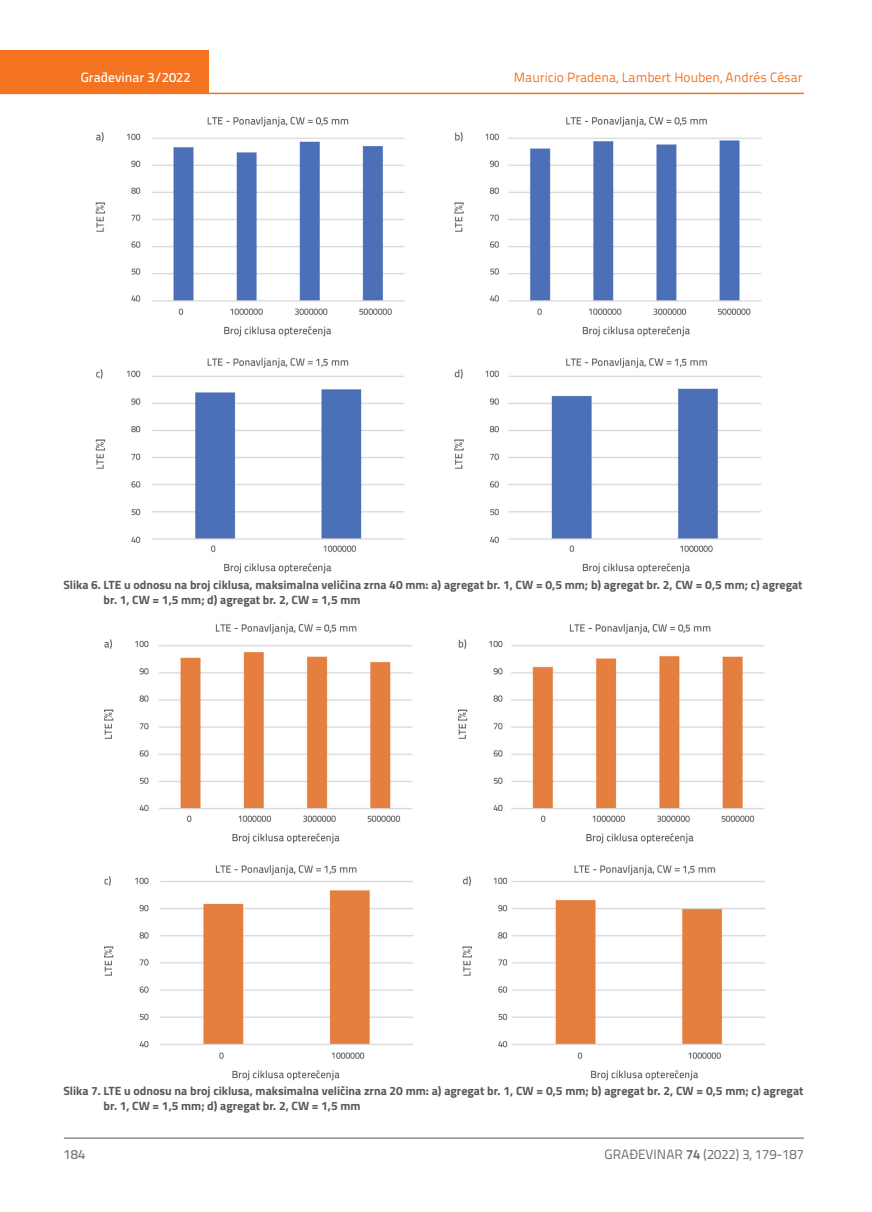
<style>
.page{position:relative;width:872px;height:1212px;background:#fff}
.page>*{position:absolute;margin:0;border:0;box-sizing:border-box;transform-origin:0 0}
.t1{font:13.5px "Titillium Text 22 L";color:#f47321}
.t2{font:13.5px "Titillium Text 22 L";color:#6c6d70}
.t3{font:500 13.5px "Titillium Text 22 L";color:#fff}
.t4{font:500 13.5px "Titillium Text 22 L";color:#787a7d}
.t5{font:700 12px/15px "Titillium";color:#57585a}
.s1{font-weight:700}
</style>
<div class="page">
<div style="left:0;top:50px;width:208px;height:44px;background:#f47321"></div>
<hr style="left:0;top:93px;width:804px;height:1px;background:#f47321">
<hr style="left:64px;top:1138px;width:740px;height:1px;background:#57585a">
<img style="left:95px;top:116px;width:666px;height:458px">
<img style="left:104px;top:623px;width:662px;height:458px">
<p class="t3" style="left:81px;top:67px;width:111px">Građevinar 3/2022</p>
<p class="t1" style="left:514px;top:68px;width:290px">Mauricio Pradena, Lambert Houben, Andrés César</p>
<p class="t5" style="left:104px;top:576px;width:700px;text-indent:-40px">Slika 6. LTE u odnosu na broj ciklusa, maksimalna veličina zrna 40 mm: a) agregat br. 1, CW = 0,5 mm; b) agregat br. 2, CW = 0,5 mm; c) agregat br. 1, CW = 1,5 mm; d) agregat br. 2, CW = 1,5 mm</p>
<p class="t5" style="left:104px;top:1082px;width:701px;text-indent:-40px">Slika 7. LTE u odnosu na broj ciklusa, maksimalna veličina zrna 20 mm: a) agregat br. 1, CW = 0,5 mm; b) agregat br. 2, CW = 0,5 mm; c) agregat br. 1, CW = 1,5 mm; d) agregat br. 2, CW = 1,5 mm</p>
<p class="t4" style="left:64px;top:1144px;width:23px">184</p>
<p class="t2" style="left:604px;top:1144px;width:201px">GRAĐEVINAR <span class="s1">74</span> (2022) 3, 179-187</p>
</div>
